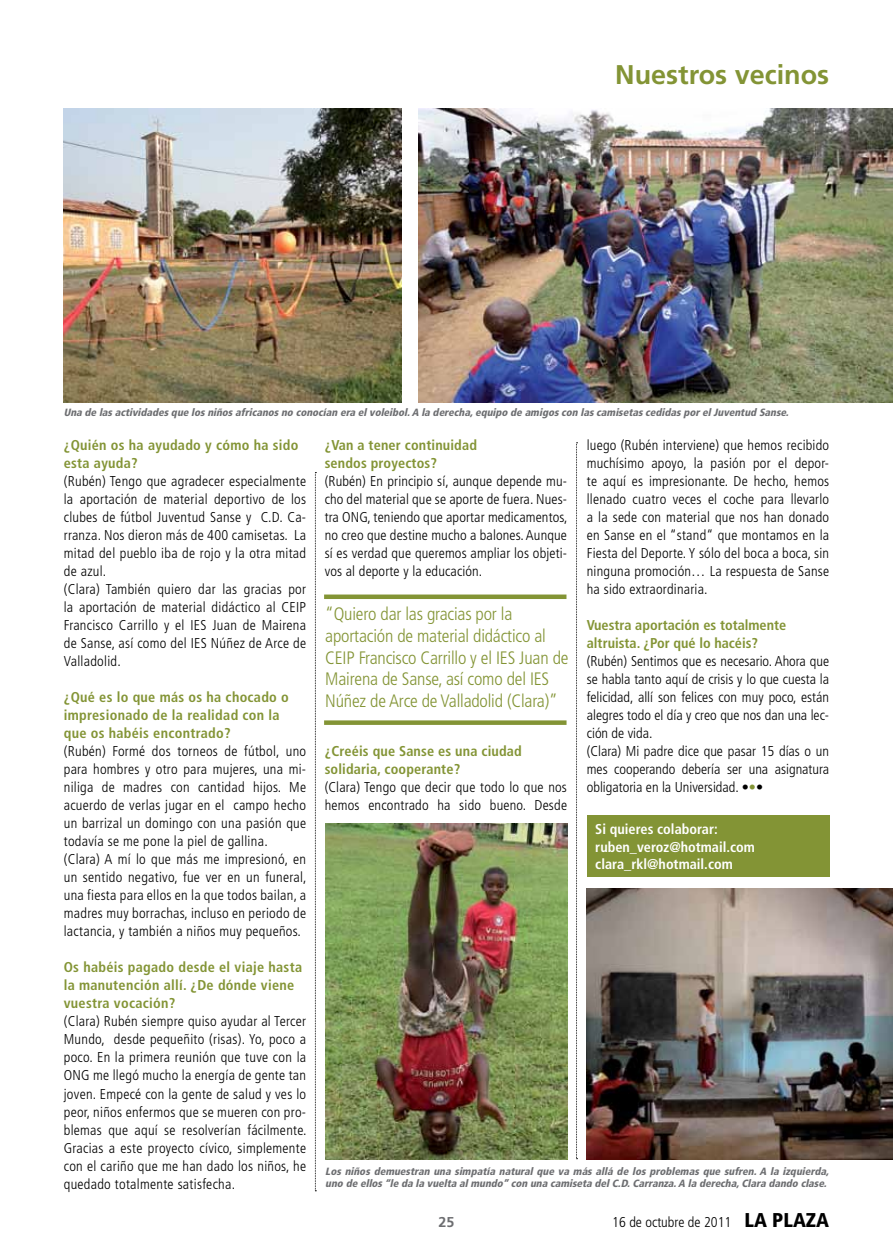
<style>
.page{position:relative;width:893px;height:1255px;background:#fff}
.page>*{position:absolute;margin:0;border:0;box-sizing:border-box;transform-origin:0 0}
.t1{font:700 27px "Frutiger LT";color:#839435}
.t2{font:300 condensed 18px/21.6px "Frutiger LT";letter-spacing:-.01em;color:#839435}
.t3{font:300 condensed 14.25px/18px "Frutiger LT";letter-spacing:.02em;color:#000}
.t4{font:300 condensed 14.25px/18px "Frutiger LT";color:#000}
.t5{font:700 condensed 14.25px/18px "Frutiger LT";letter-spacing:.02em;color:#839435}
.t6{font:700 condensed 14.25px/17.1px "Frutiger LT";color:#fff}
.t7{font:700 condensed 14.25px/18px "Frutiger LT";color:#839435}
.t8{font:700 14.25px "Frutiger LT";color:#6d6e71}
.t9{font:italic 900 condensed 10.5px/12px "Frutiger LT";color:#6d6e71}
.s1{color:#839435}
.s2{font-weight:900;font-size:19.95px}
</style>
<div class="page">
<div style="left:587px;top:815px;width:242px;height:62px;background:#839435"></div>
<div style="left:324px;top:594px;width:242px;height:5px;background:#839435"></div>
<div style="left:324px;top:720px;width:242px;height:5px;background:#839435"></div>
<img style="left:587px;top:888px;width:306px;height:270px">
<svg style="left:315px;top:472px;width:1px;height:719px"></svg>
<svg style="left:576px;top:442px;width:2px;height:717px"></svg>
<img style="left:419px;top:108px;width:474px;height:294px">
<img style="left:325px;top:823px;width:243px;height:335px">
<img style="left:64px;top:108px;width:337px;height:294px">
<h1 class="t1" style="left:615px;top:59px;width:216px">Nuestros vecinos</h1>
<p class="t9" style="left:64px;top:406px;width:729px">Una de lasactividadesque losniñosafricanosno conocían era elvoleibol.A la derecha,equipo de amigoscon lascamisetascedidasporelJuventud Sanse.</p>
<p class="t5" style="left:64px;top:436px;width:236px">¿Quién os ha ayudado y cómo ha sido esta ayuda?</p>
<p class="t3" style="left:64px;top:472px;width:244px">(Rubén) Tengo que agradecer especialmente la aportación de material deportivo de los clubes de fútbol Juventud Sanse y C.D. Ca&shy;rranza. Nos dieron más de 400 camisetas. La mitad del pueblo iba de rojo y la otra mitad de azul.<br>(Clara) También quiero dar las gracias por la aportación de material didáctico al CEIP Francisco Carrillo y el IES Juan de Mairena de Sanse, así como del IES Núñez de Arce de Valladolid.</p>
<p class="t5" style="left:64px;top:688px;width:227px">¿Qué es lo que más os ha chocado o impresionado de la realidad con la que os habéis encontrado?</p>
<p class="t3" style="left:64px;top:742px;width:244px">(Rubén) Formé dos torneos de fútbol, uno para hombres y otro para mujeres, una mi&shy;niliga de madres con cantidad hijos. Me acuerdo de verlas jugar en el campo hecho un barrizal un domingo con una pasión que todavía se me pone la piel de gallina. (Clara) A mí lo que más me impresionó, en un sentido negativo, fue ver en un funeral, una fiesta para ellos en la que todos bailan, a madres muy borrachas, incluso en periodo de lactancia, y también a niños muy pequeños.</p>
<p class="t5" style="left:64px;top:958px;width:240px">Os habéis pagado desde el viaje hasta la manutención allí. ¿De dónde viene vuestra vocación?</p>
<p class="t3" style="left:64px;top:1012px;width:244px;text-align:justify">(Clara) Rubén siempre quiso ayudar al Tercer Mundo, desde pequeñito (risas). Yo, poco a poco. En la primera reunión que tuve con la ONG me llegó mucho la energía de gente tan joven. Empecé con la gente de salud y ves lo peor, niños enfermos que se mueren con pro&shy;blemas que aquí se resolverían fácilmente.<br>Gracias a este proyecto cívico, simplemente con el cariño que me han dado los niños, he quedado totalmente satisfecha.</p>
<p class="t5" style="left:325px;top:436px;width:154px">¿Van a tener continuidad sendos proyectos?</p>
<p class="t3" style="left:325px;top:472px;width:244px;text-align:justify">(Rubén) En principio sí, aunque depende mu&shy;cho del material que se aporte de fuera. Nues&shy;tra ONG, teniendo que aportar medicamentos, no creo que destine mucho a balones. Aunque sí es verdad que queremos ampliar los objeti&shy;vos al deporte y la educación.</p>
<p class="t2" style="left:325px;top:603px;width:245px">“Quiero dar las gracias por la aportación de material didáctico al CEIP Francisco Carrillo y el IES Juan de Mairena de Sanse, así como del IES Núñez de Arce de Valladolid (Clara)”</p>
<p class="t5" style="left:325px;top:742px;width:199px">¿Creéis que Sanse es una ciudad solidaria, cooperante?</p>
<p class="t3" style="left:325px;top:778px;width:244px">(Clara) Tengo que decir que todo lo que nos hemos encontrado ha sido bueno. Desde</p>
<p class="t3" style="left:587px;top:436px;width:244px;text-align:justify">luego (Rubén interviene) que hemos recibido muchísimo apoyo, la pasión por el depor&shy;te aquí es impresionante. De hecho, hemos llenado cuatro veces el coche para llevarlo a la sede con material que nos han donado en Sanse en el “stand“ que montamos en la Fiesta del Deporte. Y sólo del boca a boca, sin ninguna promoción… La respuesta de Sanse ha sido extraordinaria.</p>
<p class="t7" style="left:587px;top:616px;width:201px">Vuestra aportación es totalmente altruista. ¿Por qué lo hacéis?</p>
<p class="t4" style="left:587px;top:652px;width:244px">(Rubén) Sentimos que es necesario. Ahora que se habla tanto aquí de crisis y lo que cuesta la felicidad, allí son felices con muy poco, están alegres todo el día y creo que nos dan una lec&shy;ción de vida.<br>(Clara) Mi padre dice que pasar 15 días o un mes cooperando debería ser una asignatura obligatoria en la Universidad. •<span class="s1">•</span>•</p>
<p class="t6" style="left:595px;top:820px;width:161px">Si quieres colaborar: ruben_veroz@hotmail.com clara_rkl@hotmail.com</p>
<p class="t9" style="left:325px;top:1165px;width:508px">Los niños demuestran una simpatía natural que va más allá de los problemas que sufren.A la izquierda, uno de ellos“le da la vuelta almundo”con una camiseta delC.D.Carranza.A la derecha,Clara dando clase.</p>
<p class="t8" style="left:439px;top:1213px;width:17px">25</p>
<p class="t4" style="left:612px;top:1213px;width:218px">16 de octubre de 2011 <span class="s2">LA PLAZA</span></p>
</div>
